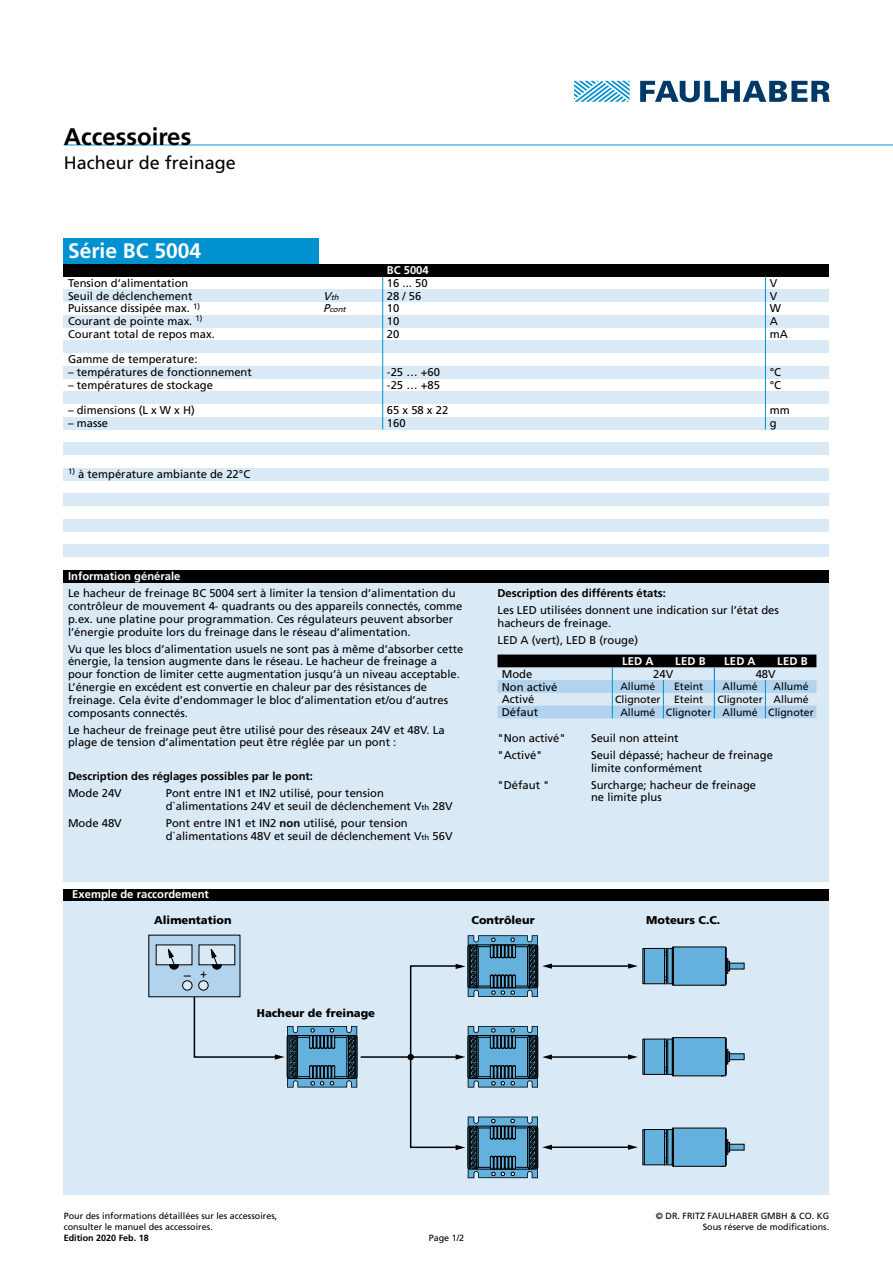
<style>
.page{position:relative;width:893px;height:1263px;background:#fff}
.page>*{position:absolute;margin:0;border:0;box-sizing:border-box;transform-origin:0 0}
.t1{font:700 24px "Frutiger LT";color:#000}
.t2{font:700 21px "Frutiger LT";color:#fff}
.t3{font:18px "Frutiger LT";color:#000}
.t4{font:12.45px "Arial";color:#000}
.t5{font:11.25px/12.8px "Frutiger LT";color:#000}
.t6{font:700 11.25px "Frutiger LT";color:#000}
.t7{font:700 11.25px "Frutiger LT";color:#fff}
.t8{font:900 11.25px "Frutiger LT";color:#000}
.t9{font:10.5px "Frutiger LT";color:#000}
.t10{font:9px/10.8px "Frutiger LT";color:#000}
.t11{font:700 9px "Frutiger LT";color:#000}
.t12{font:italic 7.8px/12.8px "Frutiger LT";color:#000}
.s1{font-size:11.25px}
.s2{font-size:7.8px}
.s3{font-weight:700}
</style>
<div class="page">
<div style="left:64px;top:264px;width:765px;height:12px;background:#000"></div>
<div style="left:64px;top:289px;width:765px;height:13px;background:#dae9f6"></div>
<div style="left:64px;top:315px;width:765px;height:12px;background:#dae9f6"></div>
<div style="left:64px;top:340px;width:765px;height:13px;background:#dae9f6"></div>
<div style="left:64px;top:366px;width:765px;height:12px;background:#dae9f6"></div>
<div style="left:64px;top:391px;width:765px;height:13px;background:#dae9f6"></div>
<div style="left:64px;top:417px;width:765px;height:12px;background:#dae9f6"></div>
<div style="left:64px;top:442px;width:765px;height:13px;background:#dae9f6"></div>
<div style="left:64px;top:468px;width:765px;height:12px;background:#dae9f6"></div>
<div style="left:64px;top:493px;width:765px;height:13px;background:#dae9f6"></div>
<div style="left:64px;top:519px;width:765px;height:12px;background:#dae9f6"></div>
<div style="left:64px;top:544px;width:765px;height:13px;background:#dae9f6"></div>
<hr style="left:382px;top:276px;width:1px;height:153px;background:#0092d0">
<hr style="left:765px;top:276px;width:1px;height:153px;background:#0092d0">
<div style="left:64px;top:583px;width:765px;height:299px;background:#dae9f6"></div>
<div style="left:64px;top:889px;width:765px;height:12px;background:#000"></div>
<div style="left:64px;top:570px;width:765px;height:13px;background:#000"></div>
<svg style="left:574px;top:81px;width:56px;height:21px"></svg>
<svg style="left:640px;top:81px;width:190px;height:21px"></svg>
<div style="left:64px;top:238px;width:255px;height:26px;background:#0092d0"></div>
<hr style="left:64px;top:145px;width:829px;height:1px;background:#0092d0">
<div style="left:64px;top:901px;width:765px;height:294px;background:#dae9f6"></div>
<div style="left:149px;top:935px;width:91px;height:62px;background:#b2d3ed"></div>
<div style="left:199px;top:945px;width:36px;height:20px;background:#dae9f6"></div>
<div style="left:156px;top:945px;width:36px;height:20px;background:#dae9f6"></div>
<div style="left:199px;top:981px;width:9px;height:9px;background:#dae9f6;border-radius:50%"></div>
<div style="left:183px;top:981px;width:9px;height:9px;background:#dae9f6;border-radius:50%"></div>
<div style="left:407px;top:1054px;width:7px;height:6px;background:#000;border-radius:50%"></div>
<hr style="left:551px;top:1146px;width:79px;height:2px;background:#000">
<hr style="left:551px;top:1056px;width:79px;height:2px;background:#000">
<hr style="left:361px;top:1056px;width:100px;height:2px;background:#000">
<div style="left:410px;top:965px;width:52px;height:183px;border:2px solid #000"></div>
<hr style="left:551px;top:965px;width:79px;height:2px;background:#000">
<svg style="left:210px;top:948px;width:12px;height:22px"></svg>
<svg style="left:167px;top:948px;width:12px;height:22px"></svg>
<svg style="left:456px;top:935px;width:96px;height:62px"></svg>
<svg style="left:456px;top:1026px;width:96px;height:61px"></svg>
<svg style="left:193px;top:995px;width:164px;height:92px"></svg>
<svg style="left:456px;top:1116px;width:96px;height:62px"></svg>
<svg style="left:628px;top:946px;width:116px;height:40px"></svg>
<svg style="left:628px;top:1037px;width:116px;height:39px"></svg>
<svg style="left:628px;top:1127px;width:116px;height:40px"></svg>
<div style="left:198px;top:980px;width:11px;height:10px;border:1px solid #000;border-radius:50%"></div>
<div style="left:182px;top:980px;width:10px;height:10px;border:1px solid #000;border-radius:50%"></div>
<svg style="left:497px;top:654px;width:319px;height:64px"></svg>
<h1 class="t1" style="left:64px;top:122px;width:129px">Accessoires</h1>
<h3 class="t3" style="left:64px;top:152px;width:174px">Hacheur de freinage</h3>
<h2 class="t2" style="left:68px;top:238px;width:135px">Série BC 5004</h2>
<p class="t5" style="left:68px;top:277px;width:148px">Tension d‘alimentation<br>Seuil de déclenchement<br>Puissance dissipée max. <sup>1)<br></sup>Courant de pointe max. <sup>1)<br></sup>Courant total de repos max.</p>
<p class="t5" style="left:68px;top:353px;width:131px">Gamme de temperature:</p>
<p class="t5" style="left:68px;top:366px;width:185px">– températures de fonctionnement</p>
<p class="t5" style="left:68px;top:379px;width:147px">– températures de stockage</p>
<p class="t5" style="left:68px;top:404px;width:128px">– dimensions (L x W x H)</p>
<p class="t5" style="left:68px;top:417px;width:42px">– masse</p>
<p class="t5" style="left:68px;top:468px;width:184px"><sup>1)</sup> à température ambiante de 22°C</p>
<p class="t12" style="left:323px;top:290px;width:26px"><span class="s1">V</span>th<br><span class="s1">P</span>cont</p>
<p class="t7" style="left:387px;top:263px;width:43px">BC 5004</p>
<p class="t5" style="left:387px;top:277px;width:42px">16 ... 50<br>28 / 56<br>10<br>10<br>20</p>
<p class="t5" style="left:387px;top:366px;width:55px">-25 … +60 -25 … +85</p>
<p class="t5" style="left:387px;top:404px;width:63px">65 x 58 x 22<br>160</p>
<p class="t5" style="left:770px;top:277px;width:20px">V<br>V<br>W<br>A mA</p>
<p class="t5" style="left:770px;top:366px;width:13px">°C °C</p>
<p class="t5" style="left:770px;top:404px;width:22px">mm g</p>
<p class="t7" style="left:68px;top:570px;width:114px">Information générale</p>
<p class="t5" style="left:68px;top:587px;width:396px">Le hacheur de freinage BC 5004 sert à limiter la tension d’alimentation du contrôleur de mouvement 4- quadrants ou des appareils connectés, comme p.ex. une platine pour programmation. Ces régulateurs peuvent absorber l’énergie produite lors du freinage dans le réseau d’alimentation.</p>
<p class="t5" style="left:68px;top:642px;width:397px">Vu que les blocs d’alimentation usuels ne sont pas à même d’absorber cette énergie, la tension augmente dans le réseau. Le hacheur de freinage a pour fonction de limiter cette augmentation jusqu’à un niveau acceptable.<br>L’énergie en excédent est convertie en chaleur par des résistances de freinage. Cela évite d’endommager le bloc d’alimentation et/ou d’autres composants connectés.</p>
<p class="t5" style="left:68px;top:723px;width:378px">Le hacheur de freinage peut être utilisé pour des réseaux 24V et 48V. La plage de tension d’alimentation peut être réglée par un pont :</p>
<p class="t6" style="left:68px;top:770px;width:247px">Description des réglages possibles par le pont:</p>
<p class="t5" style="left:68px;top:787px;width:55px">Mode 24V</p>
<p class="t5" style="left:166px;top:787px;width:288px">Pont entre IN1 et IN2 utilisé, pour tension d`alimentations 24V et seuil de déclenchement V<span class="s2">th</span> 28V</p>
<p class="t5" style="left:68px;top:817px;width:55px">Mode 48V</p>
<p class="t5" style="left:166px;top:817px;width:288px">Pont entre IN1 et IN2 <span class="s3">non</span> utilisé, pour tension d`alimentations 48V et seuil de déclenchement V<span class="s2">th</span> 56V</p>
<p class="t7" style="left:72px;top:888px;width:138px">Exemple de raccordement</p>
<p class="t6" style="left:497px;top:587px;width:170px">Description des différents états:</p>
<p class="t5" style="left:497px;top:604px;width:283px">Les LED utilisées donnent une indication sur l’état des hacheurs de freinage.</p>
<p class="t5" style="left:497px;top:634px;width:142px">LED A (vert), LED B (rouge)</p>
<p class="t7" style="left:622px;top:655px;width:33px">LED A</p>
<p class="t7" style="left:675px;top:655px;width:32px">LED B</p>
<p class="t7" style="left:724px;top:655px;width:33px">LED A</p>
<p class="t7" style="left:777px;top:655px;width:32px">LED B</p>
<p class="t5" style="left:502px;top:668px;width:32px">Mode</p>
<p class="t5" style="left:653px;top:668px;width:22px">24V</p>
<p class="t5" style="left:756px;top:668px;width:22px">48V</p>
<p class="t5" style="left:502px;top:680px;width:57px">Non activé</p>
<p class="t9" style="left:620px;top:680px;width:37px">Allumé</p>
<p class="t9" style="left:674px;top:680px;width:31px">Eteint</p>
<p class="t9" style="left:723px;top:680px;width:37px">Allumé</p>
<p class="t9" style="left:773px;top:680px;width:37px">Allumé</p>
<p class="t5" style="left:502px;top:693px;width:34px">Activé</p>
<p class="t9" style="left:615px;top:693px;width:47px">Clignoter</p>
<p class="t9" style="left:674px;top:693px;width:31px">Eteint</p>
<p class="t9" style="left:717px;top:693px;width:93px">Clignoter Allumé</p>
<p class="t5" style="left:502px;top:706px;width:38px">Défaut</p>
<p class="t9" style="left:620px;top:706px;width:195px">Allumé Clignoter Allumé Clignoter</p>
<p class="t5" style="left:497px;top:731px;width:70px">"Non activé"</p>
<p class="t5" style="left:591px;top:731px;width:89px">Seuil non atteint</p>
<p class="t5" style="left:497px;top:748px;width:47px">"Activé"</p>
<p class="t5" style="left:591px;top:748px;width:183px">Seuil dépassé; hacheur de freinage limite conformément</p>
<p class="t5" style="left:497px;top:778px;width:53px">"Défaut "</p>
<p class="t5" style="left:591px;top:778px;width:167px">Surcharge; hacheur de freinage ne limite plus</p>
<p class="t8" style="left:154px;top:913px;width:79px">Alimentation</p>
<p class="t8" style="left:471px;top:913px;width:65px">Contrôleur</p>
<p class="t8" style="left:646px;top:913px;width:76px">Moteurs C.C.</p>
<p class="t4" style="left:184px;top:961px;width:8px">_</p>
<p class="t4" style="left:200px;top:966px;width:9px">+</p>
<p class="t8" style="left:257px;top:1007px;width:120px">Hacheur de freinage</p>
<p class="t10" style="left:64px;top:1210px;width:215px">Pour des informations détaillées sur les accessoires, consulter le manuel des accessoires.</p>
<p class="t10" style="left:656px;top:1210px;width:175px;text-align:right">© DR. FRITZ FAULHABER GMBH &amp; CO. KG<br>Sous réserve de modifications.</p>
<p class="t11" style="left:64px;top:1233px;width:87px">Edition 2020 Feb. 18</p>
<p class="t10" style="left:429px;top:1233px;width:37px">Page 1/2</p>
</div>
